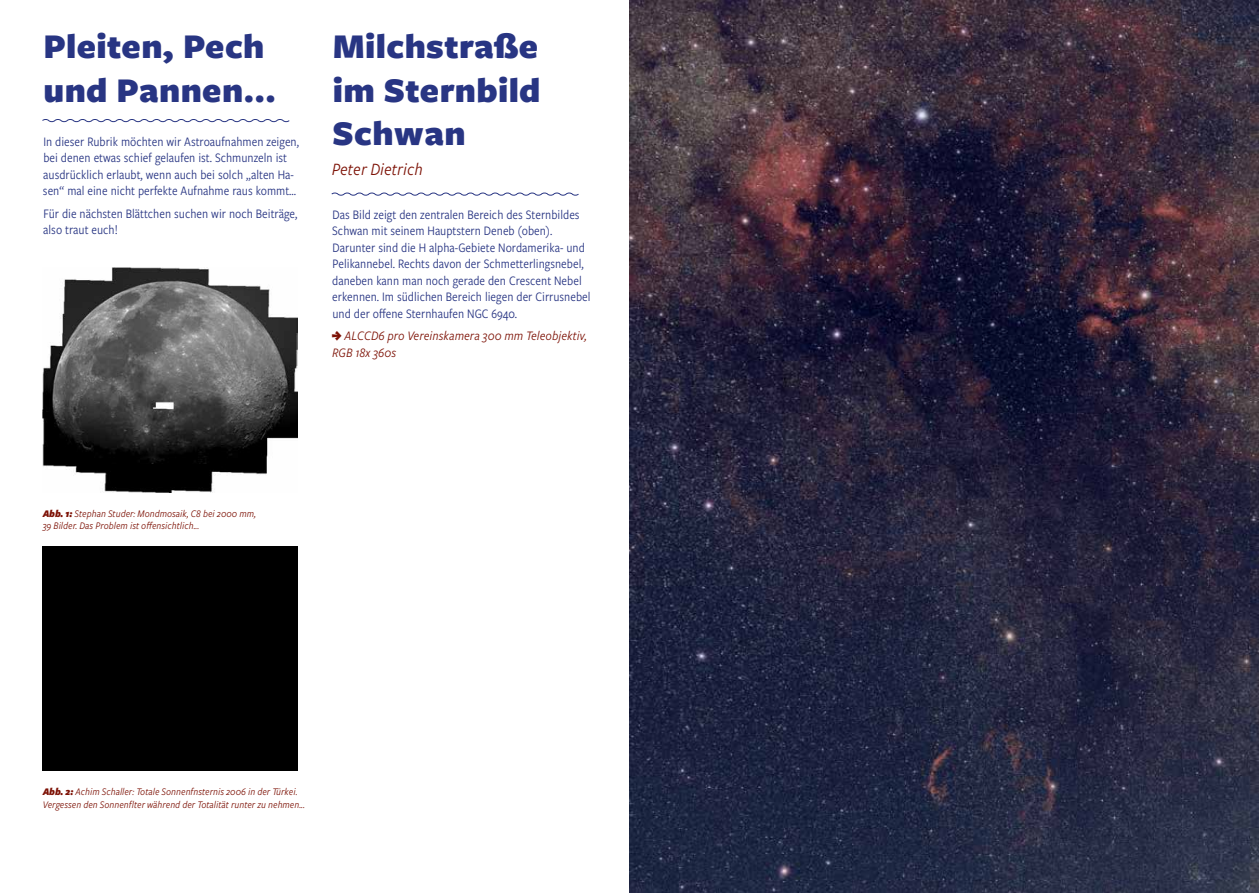
<style>
.page{position:relative;width:1259px;height:893px;background:#fff}
.page>*{position:absolute;margin:0;border:0;box-sizing:border-box;transform-origin:0 0}
.t1{font:900 36px/43.2px "Freight Sans Pro";letter-spacing:.01em;color:#283583}
.t2{font:italic 18px "Freight Sans Cnd Pro";color:#7d1206}
.t3{font:13.5px/16.5px "Freight Sans Cnd Pro";color:#283583}
.t4{font:italic 13.5px/16.2px "Freight Sans Cnd Pro";color:#7d1206}
.t5{font:italic 10.5px/12.6px "Freight Sans Cnd Pro";color:#7d1206}
.s1{font-weight:900;font-style:normal}
.s2{font-weight:900}
</style>
<div class="page">
<img style="left:43px;top:268px;width:255px;height:224px">
<div style="left:43px;top:546px;width:255px;height:225px;background:#000"></div>
<img style="left:629px;top:0;width:630px;height:893px">
<svg style="left:331px;top:192px;width:248px;height:4px"></svg>
<svg style="left:42px;top:119px;width:248px;height:4px"></svg>
<h1 class="t1" style="left:43px;top:24px;width:234px">Pleiten, Pech und Pannen…</h1>
<h1 class="t1" style="left:333px;top:24px;width:209px;text-align:justify">Milchstraße im Sternbild Schwan</h1>
<h2 class="t2" style="left:332px;top:157px;width:93px">Peter Dietrich</h2>
<p class="t3" style="left:43px;top:132px;width:258px">In dieser Rubrik möchten wir Astroaufnahmen zeigen, bei denen etwas schief gelaufen ist. Schmunzeln ist ausdrücklich erlaubt, wenn auch bei solch „alten Ha&shy;sen“ mal eine nicht perfekte Aufnahme raus kommt…</p>
<p class="t3" style="left:43px;top:205px;width:256px">Für die nächsten Blättchen suchen wir noch Beiträge, also traut euch!</p>
<p class="t3" style="left:332px;top:206px;width:260px">Das Bild zeigt den zentralen Bereich des Sternbildes Schwan mit seinem Hauptstern Deneb (oben).<br>Darunter sind die H alpha-Gebiete Nordamerika- und Pelikannebel. Rechts davon der Schmetterlingsnebel, daneben kann man noch gerade den Crescent Nebel erkennen. Im südlichen Bereich liegen der Cirrusnebel und der offene Sternhaufen NGC 6940.</p>
<p class="t4" style="left:332px;top:327px;width:257px"><span class="s1">J</span> ALCCD6 pro Vereinskamera 300 mm Teleobjektiv,<br>RGB 18x 360s</p>
<p class="t5" style="left:43px;top:507px;width:215px"><span class="s2">Abb. 1:</span> Stephan Studer: Mondmosaik, C8 bei 2000 mm,<br>39 Bilder. Das Problem ist offensichtlich...</p>
<p class="t5" style="left:43px;top:785px;width:264px"><span class="s2">Abb. 2:</span> Achim Schaller: Totale Sonnenfinsternis 2006 in der Türkei.<br>Vergessen den Sonnenfilter während der Totalität runter zu nehmen...</p>
</div>
